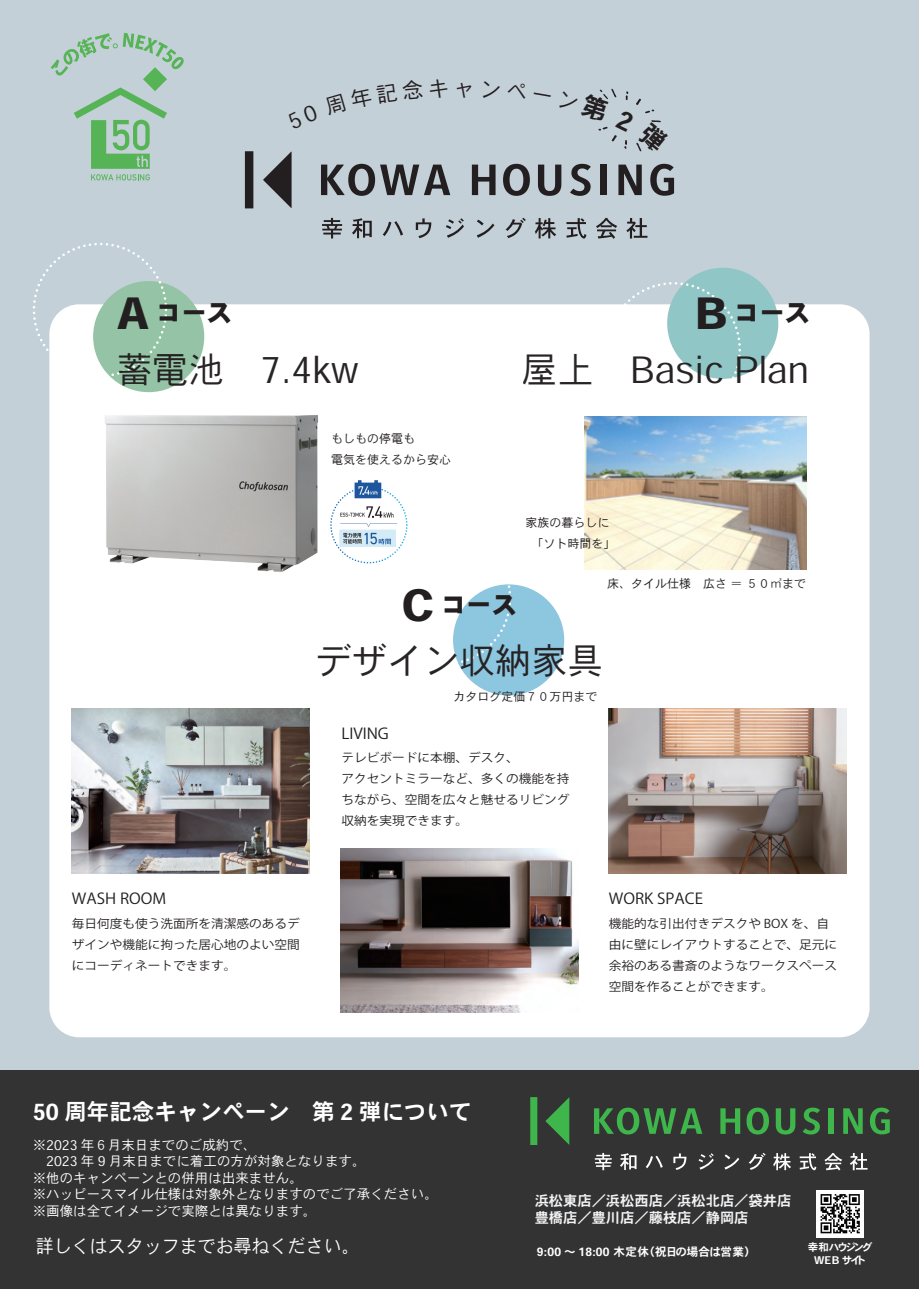
<style>
.page{position:relative;width:919px;height:1289px;background:#fff}
.page>*{position:absolute;margin:0;border:0;box-sizing:border-box;transform-origin:0 0}
.t1{font:36px "Heisei Kaku Go Std W3";color:#231f20}
.t2{font:25.5px "Heisei Kaku Go Std W9";color:#231f20}
.t3{font:22.5px "Heisei Kaku Go Std W7";color:#fff}
.t4{font:18.75px "Heisei Kaku Go Std W3";color:#fff;scale:.96 1}
.t5{font:15px "Koz Go Pr 6 N";color:#231f20;scale:1.05 1}
.t6{font:14.25px/17.1px "Heisei Kaku Go Std W7";color:#f2f3f4}
.t7{font:13.5px/16.5px "Heisei Kaku Go Std W3";color:#fff}
.t8{font:12px/21px "Koz Go Pr 6 N";color:#231f20;scale:1.05 1}
.t9{font:12px/21px "Heisei Kaku Go Std W3";color:#231f20}
.t10{font:11.55px "Heisei Kaku Go Std W7";letter-spacing:.02em;color:#fff}
.t11{font:10.5px/12.9px "Heisei Kaku Go Std W7";letter-spacing:-.17em;color:#fff;text-align:center}
.s1{font-size:42.75px}
</style>
<div class="page">
<div style="left:0;top:0;width:918px;height:1086px;background:#c4d0d7"></div>
<div style="left:49px;top:304px;width:820px;height:733px;background:#fff;border-radius:30px"></div>
<img style="left:334px;top:480px;width:74px;height:84px">
<div style="left:0;top:1070px;width:918px;height:218px;background:#333334"></div>
<svg style="left:594px;top:1107px;width:108px;height:27px"></svg>
<svg style="left:720px;top:1108px;width:20px;height:25px"></svg>
<svg style="left:746px;top:1107px;width:23px;height:27px"></svg>
<svg style="left:775px;top:1108px;width:20px;height:26px"></svg>
<svg style="left:802px;top:1107px;width:18px;height:27px"></svg>
<div style="left:828px;top:1108px;width:5px;height:25px;background:#3eb64b"></div>
<svg style="left:843px;top:1108px;width:19px;height:25px"></svg>
<svg style="left:869px;top:1107px;width:20px;height:27px"></svg>
<div style="left:530px;top:1097px;width:7px;height:47px;background:#3eb64b"></div>
<svg style="left:545px;top:1097px;width:24px;height:47px"></svg>
<svg style="left:594px;top:1153px;width:17px;height:17px"></svg>
<svg style="left:620px;top:1153px;width:16px;height:16px"></svg>
<svg style="left:645px;top:1155px;width:17px;height:13px"></svg>
<svg style="left:673px;top:1153px;width:13px;height:16px"></svg>
<svg style="left:698px;top:1153px;width:15px;height:16px"></svg>
<svg style="left:724px;top:1154px;width:15px;height:15px"></svg>
<svg style="left:748px;top:1153px;width:17px;height:16px"></svg>
<svg style="left:773px;top:1153px;width:18px;height:17px"></svg>
<svg style="left:799px;top:1153px;width:17px;height:17px"></svg>
<svg style="left:824px;top:1152px;width:18px;height:18px"></svg>
<svg style="left:850px;top:1153px;width:17px;height:17px"></svg>
<div style="left:816px;top:1190px;width:47px;height:47px;background:#fff"></div>
<svg style="left:820px;top:1194px;width:39px;height:39px"></svg>
<svg style="left:51px;top:33px;width:133px;height:147px"></svg>
<div style="left:666px;top:267px;width:112px;height:112px;background:#91c6c6;border-radius:50%"></div>
<svg style="left:606px;top:282px;width:135px;height:97px"></svg>
<div style="left:93px;top:281px;width:111px;height:111px;background:#94c4a5;border-radius:50%"></div>
<svg style="left:33px;top:243px;width:134px;height:134px"></svg>
<div style="left:453px;top:584px;width:111px;height:111px;background:#8dc6df;border-radius:50%"></div>
<svg style="left:377px;top:531px;width:134px;height:134px"></svg>
<svg style="left:321px;top:164px;width:129px;height:32px"></svg>
<svg style="left:472px;top:165px;width:23px;height:30px"></svg>
<svg style="left:503px;top:164px;width:27px;height:32px"></svg>
<svg style="left:538px;top:165px;width:23px;height:31px"></svg>
<svg style="left:570px;top:164px;width:20px;height:32px"></svg>
<div style="left:600px;top:165px;width:7px;height:30px;background:#231f20"></div>
<svg style="left:618px;top:165px;width:23px;height:30px"></svg>
<svg style="left:650px;top:164px;width:24px;height:32px"></svg>
<div style="left:245px;top:151px;width:8px;height:57px;background:#231f20"></div>
<svg style="left:263px;top:152px;width:28px;height:56px"></svg>
<svg style="left:322px;top:218px;width:20px;height:20px"></svg>
<svg style="left:352px;top:218px;width:20px;height:20px"></svg>
<svg style="left:382px;top:221px;width:21px;height:15px"></svg>
<svg style="left:416px;top:218px;width:15px;height:20px"></svg>
<svg style="left:446px;top:218px;width:18px;height:20px"></svg>
<svg style="left:476px;top:220px;width:18px;height:18px"></svg>
<svg style="left:505px;top:218px;width:21px;height:20px"></svg>
<svg style="left:535px;top:218px;width:21px;height:20px"></svg>
<svg style="left:566px;top:218px;width:20px;height:20px"></svg>
<svg style="left:596px;top:218px;width:21px;height:21px"></svg>
<svg style="left:626px;top:218px;width:21px;height:20px"></svg>
<img style="left:105px;top:415px;width:229px;height:157px">
<img style="left:585px;top:416px;width:221px;height:153px">
<img style="left:72px;top:708px;width:238px;height:165px">
<img style="left:340px;top:848px;width:238px;height:164px">
<img style="left:608px;top:708px;width:238px;height:165px">
<svg style="left:588px;top:89px;width:77px;height:63px"></svg>
<h2 class="t2" style="left:117px;top:296px;width:117px"><span class="s1">A</span> コース</h2>
<h1 class="t1" style="left:116px;top:346px;width:243px">蓄電池　7.4kw</h1>
<p class="t9" style="left:331px;top:428px;width:121px">もしもの停電も<br>電気を使えるから安心</p>
<h2 class="t2" style="left:694px;top:296px;width:117px"><span class="s1">B</span> コース</h2>
<h1 class="t1" style="left:521px;top:346px;width:288px">屋上　Basic Plan</h1>
<p class="t9" style="left:525px;top:511px;width:91px;text-align:center">家族の暮らしに「ソト時間を」</p>
<h2 class="t2" style="left:401px;top:588px;width:117px"><span class="s1">C</span> コース</h2>
<p class="t9" style="left:607px;top:573px;width:200px">床、タイル仕様　広さ ＝ ５０㎡まで</p>
<h1 class="t1" style="left:315px;top:636px;width:289px">デザイン収納家具</h1>
<p class="t9" style="left:453px;top:685px;width:145px">カタログ定価７０万円まで</p>
<p class="t5" style="left:72px;top:890px;width:91px">WASH ROOM</p>
<p class="t8" style="left:72px;top:913px;width:219px;text-align:justify">毎日何度も使う洗面所を清潔感のあるデザインや機能に拘った居心地のよい空間にコーディネートできます。</p>
<p class="t5" style="left:341px;top:724px;width:47px">LIVING</p>
<p class="t8" style="left:341px;top:747px;width:219px">テレビボードに本棚、デスク、<br>アクセントミラーなど、多くの機能を持ちながら、空間を広々と魅せるリビング収納を実現できます。</p>
<p class="t5" style="left:609px;top:890px;width:91px">WORK SPACE</p>
<p class="t8" style="left:609px;top:913px;width:219px">機能的な引出付きデスクや BOX を、自由に壁にレイアウトすることで、足元に余裕のある書斎のようなワークスペース空間を作ることができます。</p>
<h3 class="t3" style="left:33px;top:1097px;width:440px">50 周年記念キャンペーン　第 2 弾について</h3>
<p class="t7" style="left:33px;top:1136px;width:407px">※2023 年６月末日までのご成約で、<br>　2023 年 9 月末日までに着工の方が対象となります。<br>※他のキャンペーンとの併用は出来ません。<br>※ハッピースマイル仕様は対象外となりますのでご了承ください。※画像は全てイメージで実際とは異なります。</p>
<h3 class="t4" style="left:36px;top:1233px;width:339px">詳しくはスタッフまでお尋ねください。</h3>
<p class="t6" style="left:534px;top:1191px;width:258px">浜松東店／浜松西店／浜松北店／袋井店豊橋店／豊川店／藤枝店／静岡店</p>
<p class="t10" style="left:537px;top:1244px;width:220px">9:00 ～ 18:00 木定休（祝日の場合は営業）</p>
<p class="t11" style="left:807px;top:1240px;width:66px">幸和ハウジング<br>WEB サイト</p>
</div>
